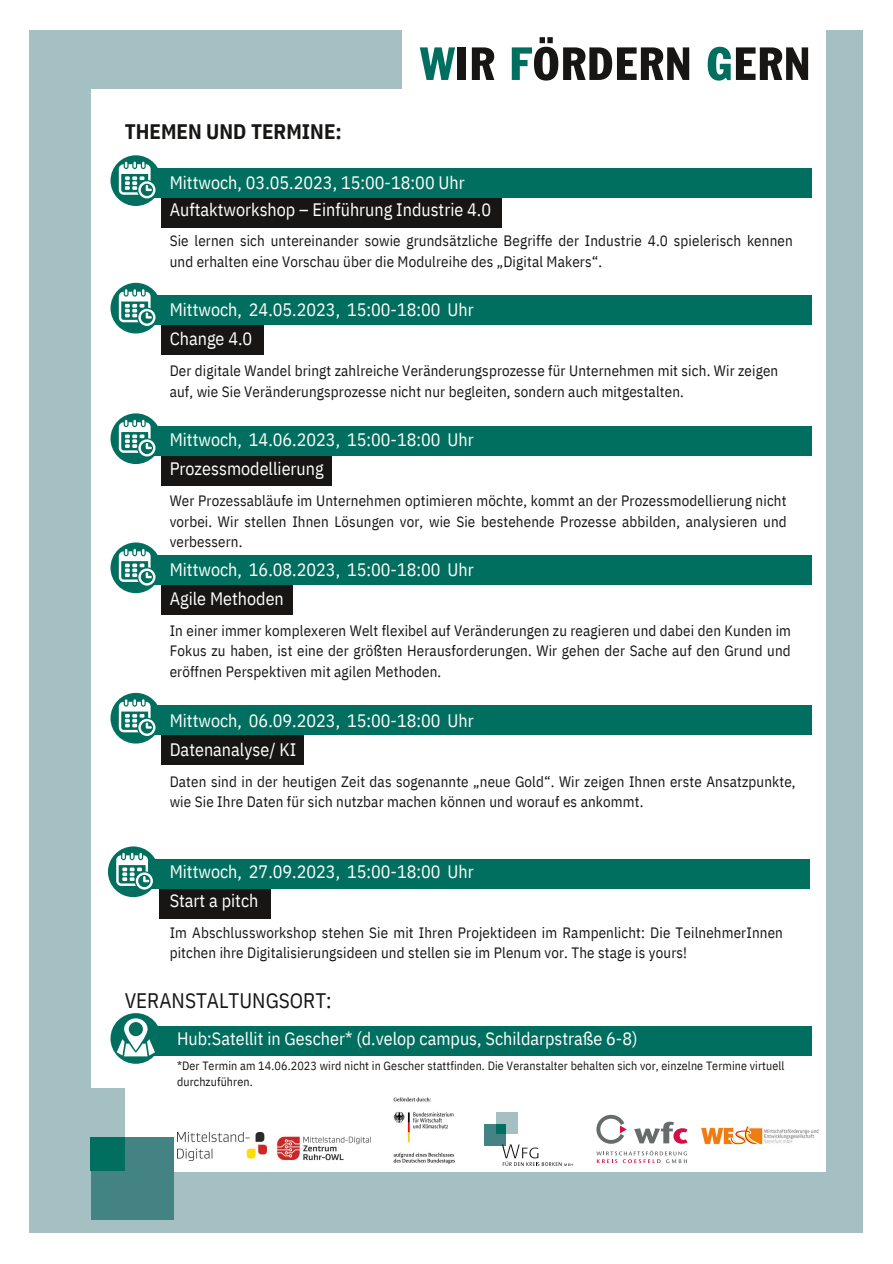
<style>
.page{position:relative;width:893px;height:1264px;background:#fff}
.page>*{position:absolute;margin:0;border:0;box-sizing:border-box;transform-origin:0 0}
.t1{font:21px "IBM Plex Sans Cond";color:#171615}
.t2{font:700 21px "IBM Plex Sans Cond";color:#171615}
.t3{font:18px/29.2px "IBM Plex Sans Cond";color:#fff}
.t4{font:15px/20.2px "IBM Plex Sans Cond";letter-spacing:.01em;color:#171615}
.t5{font:12px/15.8px "IBM Plex Sans Cond";letter-spacing:.01em;color:#171615}
</style>
<div class="page">
<div style="left:30px;top:30px;width:832px;height:1202px;background:#a5c0c3"></div>
<div style="left:91px;top:89px;width:734px;height:1082px;background:#fff"></div>
<div style="left:161px;top:455px;width:170px;height:30px;background:#171615"></div>
<div style="left:130px;top:426px;width:682px;height:30px;background:#006f5f"></div>
<svg style="left:110px;top:413px;width:51px;height:51px"></svg>
<svg style="left:119px;top:420px;width:36px;height:36px"></svg>
<div style="left:161px;top:585px;width:132px;height:29px;background:#171615"></div>
<div style="left:130px;top:555px;width:682px;height:30px;background:#006f5f"></div>
<div style="left:110px;top:542px;width:51px;height:51px;background:#006f5f;border-radius:50%"></div>
<svg style="left:119px;top:549px;width:36px;height:36px"></svg>
<div style="left:161px;top:735px;width:238px;height:30px;background:#171615"></div>
<div style="left:130px;top:705px;width:682px;height:30px;background:#006f5f"></div>
<div style="left:110px;top:693px;width:51px;height:50px;background:#006f5f;border-radius:50%"></div>
<svg style="left:119px;top:699px;width:36px;height:37px"></svg>
<div style="left:159px;top:888px;width:165px;height:30px;background:#171615"></div>
<div style="left:130px;top:1025px;width:682px;height:30px;background:#006f5f"></div>
<div style="left:110px;top:1013px;width:51px;height:50px;background:#006f5f;border-radius:50%"></div>
<svg style="left:117px;top:1018px;width:38px;height:38px"></svg>
<div style="left:128px;top:859px;width:681px;height:29px;background:#006f5f"></div>
<div style="left:108px;top:846px;width:51px;height:51px;background:#006f5f;border-radius:50%"></div>
<svg style="left:116px;top:852px;width:37px;height:37px"></svg>
<div style="left:161px;top:325px;width:102px;height:30px;background:#171615"></div>
<div style="left:130px;top:295px;width:682px;height:30px;background:#006f5f"></div>
<div style="left:110px;top:283px;width:51px;height:50px;background:#006f5f;border-radius:50%"></div>
<svg style="left:119px;top:289px;width:36px;height:37px"></svg>
<div style="left:161px;top:198px;width:340px;height:29px;background:#171615"></div>
<div style="left:130px;top:168px;width:682px;height:30px;background:#006f5f"></div>
<svg style="left:110px;top:155px;width:51px;height:51px"></svg>
<svg style="left:119px;top:162px;width:36px;height:36px"></svg>
<div style="left:91px;top:1137px;width:82px;height:82px;background:#438383"></div>
<div style="left:42px;top:1088px;width:83px;height:82px;background:#a5c0c3"></div>
<div style="left:91px;top:1137px;width:34px;height:33px;background:#006f5f"></div>
<div style="left:402px;top:30px;width:423px;height:59px;background:#fff"></div>
<svg style="left:420px;top:47px;width:35px;height:33px"></svg>
<div style="left:458px;top:47px;width:8px;height:33px;background:#171615"></div>
<svg style="left:472px;top:47px;width:22px;height:33px"></svg>
<svg style="left:511px;top:37px;width:178px;height:44px"></svg>
<svg style="left:707px;top:47px;width:101px;height:34px"></svg>
<img style="left:393px;top:1097px;width:62px;height:67px">
<img style="left:266px;top:1136px;width:105px;height:25px">
<img style="left:177px;top:1132px;width:89px;height:27px">
<div style="left:484px;top:1124px;width:22px;height:22px;background:#438383"></div>
<div style="left:496px;top:1112px;width:22px;height:21px;background:#a5c0c3"></div>
<div style="left:496px;top:1124px;width:10px;height:9px;background:#006f5f"></div>
<svg style="left:502px;top:1144px;width:70px;height:21px"></svg>
<svg style="left:596px;top:1114px;width:91px;height:49px"></svg>
<img style="left:700px;top:1126px;width:119px;height:19px">
<div style="left:304px;top:735px;width:358px;height:82px;background:#fff"></div>
<div style="left:271px;top:888px;width:366px;height:85px;background:#fff"></div>
<h1 class="t2" style="left:125px;top:117px;width:219px">THEMEN UND TERMINE:</h1>
<p class="t3" style="left:170px;top:168px;width:323px;line-height:27px">Mittwoch, 03.05.2023, 15:00-18:00 Uhr<br>Auftaktworkshop – Einführung Industrie 4.0</p>
<p class="t4" style="left:170px;top:231px;width:624px">Sie lernen sich untereinander sowie grundsätzliche Begriffe der Industrie 4.0 spielerisch kennen und erhalten eine Vorschau über die Modulreihe des „Digital Makers“.</p>
<p class="t3" style="left:170px;top:294px;width:305px">Mittwoch, 24.05.2023, 15:00-18:00 Uhr<br>Change 4.0</p>
<p class="t4" style="left:170px;top:360px;width:610px">Der digitale Wandel bringt zahlreiche Veränderungsprozesse für Unternehmen mit sich. Wir zeigen auf, wie Sie Veränderungsprozesse nicht nur begleiten, sondern auch mitgestalten.</p>
<p class="t3" style="left:170px;top:424px;width:305px">Mittwoch, 14.06.2023, 15:00-18:00 Uhr<br>Prozessmodellierung</p>
<p class="t4" style="left:170px;top:490px;width:618px;text-align:justify">Wer Prozessabläufe im Unternehmen optimieren möchte, kommt an der Prozessmodellierung nicht vorbei. Wir stellen Ihnen Lösungen vor, wie Sie bestehende Prozesse abbilden, analysieren und verbessern.</p>
<p class="t3" style="left:170px;top:554px;width:305px">Mittwoch, 16.08.2023, 15:00-18:00 Uhr<br>Agile Methoden</p>
<p class="t4" style="left:170px;top:620px;width:623px;text-align:justify">In einer immer komplexeren Welt flexibel auf Veränderungen zu reagieren und dabei den Kunden im Fokus zu haben, ist eine der größten Herausforderungen. Wir gehen der Sache auf den Grund und eröffnen Perspektiven mit agilen Methoden.</p>
<p class="t3" style="left:170px;top:705px;width:305px">Mittwoch, 06.09.2023, 15:00-18:00 Uhr<br>Datenanalyse/ KI</p>
<p class="t4" style="left:170px;top:771px;width:627px">Daten sind in der heutigen Zeit das sogenannte „neue Gold“. Wir zeigen Ihnen erste Ansatzpunkte, wie Sie Ihre Daten für sich nutzbar machen können und worauf es ankommt.</p>
<p class="t3" style="left:170px;top:856px;width:305px">Mittwoch, 27.09.2023, 15:00-18:00 Uhr<br>Start a pitch</p>
<p class="t4" style="left:170px;top:922px;width:614px">Im Abschlussworkshop stehen Sie mit Ihren Projektideen im Rampenlicht: Die TeilnehmerInnen pitchen ihre Digitalisierungsideen und stellen sie im Plenum vor. The stage is yours!</p>
<h1 class="t1" style="left:125px;top:986px;width:208px">VERANSTALTUNGSORT:</h1>
<p class="t3" style="left:177px;top:1023px;width:462px">Hub:Satellit in Gescher* (d.velop campus, Schildarpstraße 6-8)</p>
<p class="t5" style="left:177px;top:1057px;width:609px">*Der Termin am 14.06.2023 wird nicht in Gescher stattfinden. Die Veranstalter behalten sich vor, einzelne Termine virtuell durchzuführen.</p>
</div>
